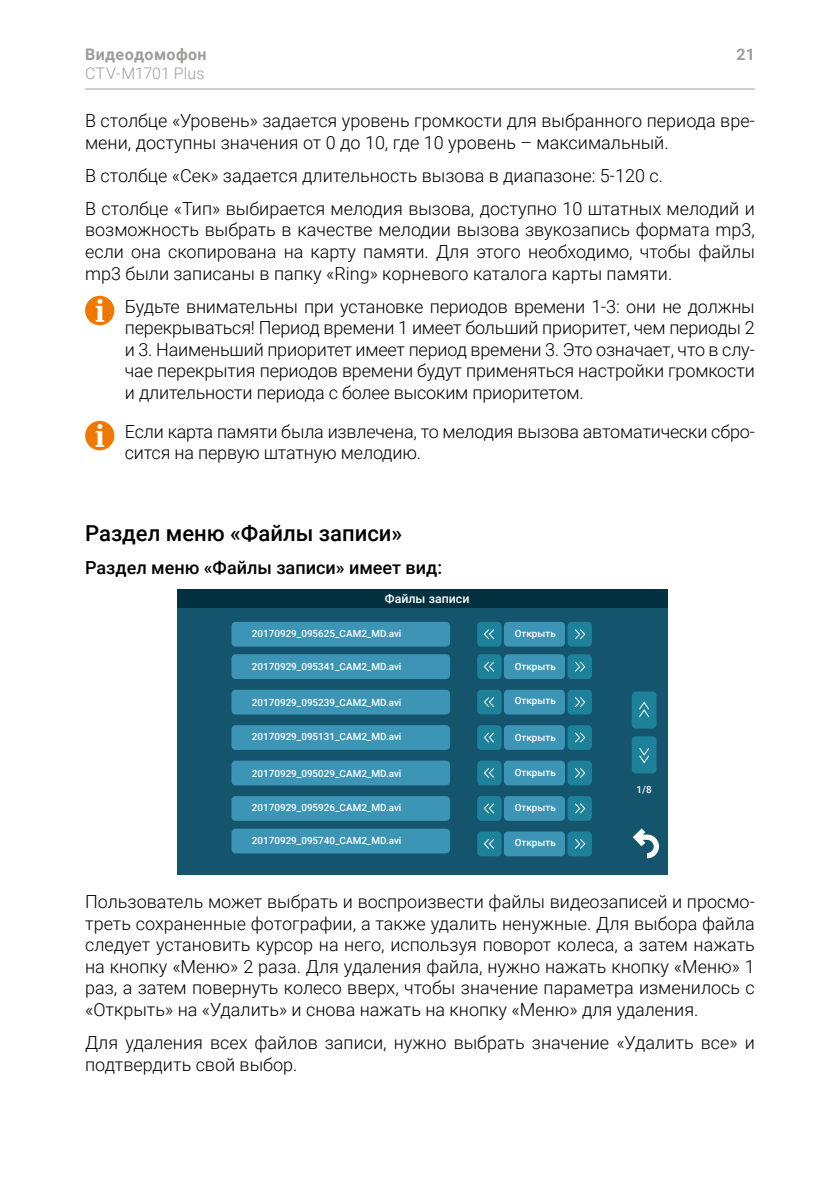
<style>
.page{position:relative;width:840px;height:1191px;background:#fff}
.page>*{position:absolute;margin:0;border:0;box-sizing:border-box;transform-origin:0 0}
.t1{font:500 22px "Roboto";color:#000}
.t2{font:300 18px/21.6px "Roboto";color:#000}
.t3{font:500 18px "Roboto";color:#000}
.t4{font:700 16px "Roboto";letter-spacing:.025em;color:#9d9d9c}
.t5{font:300 16px "Roboto";letter-spacing:.005em;color:#9d9d9c}
.t6{font:500 12.4px "Roboto";color:#fff}
.t7{font:500 9.8px "Roboto";color:#fff}
</style>
<div class="page">
<hr style="left:85px;top:89px;width:669px;height:1px;background:#9d9d9c">
<div style="left:85px;top:296px;width:29px;height:29px;background:#ef7900;border-radius:50%"></div>
<svg style="left:96px;top:299px;width:8px;height:23px"></svg>
<div style="left:85px;top:421px;width:29px;height:29px;background:#ef7900;border-radius:50%"></div>
<svg style="left:96px;top:424px;width:8px;height:23px"></svg>
<div style="left:177px;top:589px;width:490px;height:286px;background:#14556d"></div>
<div style="left:177px;top:589px;width:490px;height:18px;background:#043140"></div>
<svg style="left:633px;top:828px;width:25px;height:30px"></svg>
<div style="left:231px;top:654px;width:219px;height:25px;background:#3d95b5;border-radius:4px"></div>
<div style="left:231px;top:689px;width:219px;height:25px;background:#3d95b5;border-radius:4px"></div>
<div style="left:231px;top:725px;width:219px;height:25px;background:#3d95b5;border-radius:4px"></div>
<div style="left:231px;top:760px;width:219px;height:25px;background:#3d95b5;border-radius:4px"></div>
<div style="left:231px;top:796px;width:219px;height:25px;background:#3d95b5;border-radius:4px"></div>
<div style="left:231px;top:828px;width:219px;height:25px;background:#3d95b5;border-radius:4px"></div>
<div style="left:503px;top:654px;width:61px;height:25px;background:#3d95b5;border-radius:4px"></div>
<div style="left:503px;top:689px;width:61px;height:25px;background:#3d95b5;border-radius:4px"></div>
<div style="left:503px;top:725px;width:61px;height:25px;background:#3d95b5;border-radius:4px"></div>
<div style="left:503px;top:760px;width:61px;height:25px;background:#3d95b5;border-radius:4px"></div>
<div style="left:503px;top:796px;width:61px;height:25px;background:#3d95b5;border-radius:4px"></div>
<div style="left:477px;top:654px;width:24px;height:25px;background:#1d819a;border-radius:4px"></div>
<div style="left:477px;top:689px;width:24px;height:25px;background:#1d819a;border-radius:4px"></div>
<div style="left:477px;top:725px;width:24px;height:25px;background:#1d819a;border-radius:4px"></div>
<div style="left:477px;top:760px;width:24px;height:25px;background:#1d819a;border-radius:4px"></div>
<div style="left:477px;top:796px;width:24px;height:25px;background:#1d819a;border-radius:4px"></div>
<div style="left:231px;top:622px;width:219px;height:24px;background:#3d95b5;border-radius:4px"></div>
<svg style="left:483px;top:661px;width:11px;height:11px"></svg>
<svg style="left:483px;top:697px;width:11px;height:10px"></svg>
<svg style="left:483px;top:732px;width:11px;height:11px"></svg>
<svg style="left:483px;top:768px;width:11px;height:10px"></svg>
<svg style="left:483px;top:803px;width:11px;height:11px"></svg>
<div style="left:567px;top:796px;width:24px;height:25px;background:#1d819a;border-radius:4px"></div>
<div style="left:567px;top:760px;width:24px;height:25px;background:#1d819a;border-radius:4px"></div>
<div style="left:567px;top:725px;width:24px;height:25px;background:#1d819a;border-radius:4px"></div>
<div style="left:567px;top:689px;width:24px;height:25px;background:#1d819a;border-radius:4px"></div>
<div style="left:567px;top:654px;width:24px;height:25px;background:#1d819a;border-radius:4px"></div>
<svg style="left:575px;top:803px;width:10px;height:11px"></svg>
<div style="left:503px;top:831px;width:61px;height:25px;background:#3d95b5;border-radius:4px"></div>
<div style="left:477px;top:831px;width:24px;height:25px;background:#1d819a;border-radius:4px"></div>
<svg style="left:483px;top:839px;width:11px;height:10px"></svg>
<div style="left:567px;top:831px;width:24px;height:25px;background:#1d819a;border-radius:4px"></div>
<svg style="left:575px;top:839px;width:10px;height:10px"></svg>
<svg style="left:575px;top:768px;width:10px;height:10px"></svg>
<svg style="left:575px;top:732px;width:10px;height:11px"></svg>
<div style="left:631px;top:691px;width:25px;height:37px;background:#1d819a;border-radius:4px"></div>
<svg style="left:639px;top:701px;width:10px;height:16px"></svg>
<div style="left:631px;top:736px;width:25px;height:37px;background:#1d819a;border-radius:4px"></div>
<svg style="left:639px;top:748px;width:10px;height:16px"></svg>
<svg style="left:575px;top:697px;width:10px;height:10px"></svg>
<svg style="left:575px;top:661px;width:10px;height:11px"></svg>
<div style="left:503px;top:622px;width:61px;height:24px;background:#3d95b5;border-radius:4px"></div>
<div style="left:477px;top:622px;width:24px;height:24px;background:#1d819a;border-radius:4px"></div>
<svg style="left:483px;top:629px;width:11px;height:11px"></svg>
<div style="left:567px;top:622px;width:24px;height:24px;background:#1d819a;border-radius:4px"></div>
<svg style="left:575px;top:629px;width:10px;height:11px"></svg>
<p class="t4" style="left:85px;top:43px;width:123px">Видеодомофон</p>
<p class="t5" style="left:85px;top:62px;width:121px">CTV-M1701 Plus</p>
<p class="t4" style="left:736px;top:43px;width:20px">21</p>
<p class="t2" style="left:85px;top:109px;width:670px">В столбце «Уровень» задается уровень громкости для выбранного периода вре&shy;мени, доступны значения от 0 до 10, где 10 уровень – максимальный.</p>
<p class="t2" style="left:85px;top:158px;width:670px;line-height:33px">В столбце «Сек» задается длительность вызова в диапазоне: 5-120 с.<br>В столбце «Тип» выбирается мелодия вызова, доступно 10 штатных мелодий и</p>
<p class="t2" style="left:85px;top:218px;width:670px;text-align:justify">возможность выбрать в качестве мелодии вызова звукозапись формата mp3, если она скопирована на карту памяти. Для этого необходимо, чтобы файлы mp3 были записаны в папку «Ring» корневого каталога карты памяти.</p>
<p class="t2" style="left:125px;top:295px;width:631px;text-align:justify">Будьте внимательны при установке периодов времени 1-3: они не должны перекрываться! Период времени 1 имеет больший приоритет, чем периоды 2 и 3. Наименьший приоритет имеет период времени 3. Это означает, что в слу&shy;чае перекрытия периодов времени будут применяться настройки громкости и длительности периода с более высоким приоритетом.</p>
<p class="t2" style="left:125px;top:420px;width:631px">Если карта памяти была извлечена, то мелодия вызова автоматически сбро&shy;сится на первую штатную мелодию.</p>
<p class="t1" style="left:85px;top:518px;width:318px">Раздел меню «Файлы записи»</p>
<p class="t3" style="left:85px;top:555px;width:358px">Раздел меню «Файлы записи» имеет вид:</p>
<p class="t6" style="left:384px;top:590px;width:86px">Файлы записи</p>
<p class="t7" style="left:252px;top:627px;width:151px">20170929_095625_CAM2_MD.avi</p>
<p class="t7" style="left:252px;top:659px;width:151px">20170929_095341_CAM2_MD.avi</p>
<p class="t7" style="left:252px;top:695px;width:151px">20170929_095239_CAM2_MD.avi</p>
<p class="t7" style="left:252px;top:730px;width:151px">20170929_095131_CAM2_MD.avi</p>
<p class="t7" style="left:252px;top:766px;width:151px">20170929_095029_CAM2_MD.avi</p>
<p class="t7" style="left:252px;top:800px;width:151px">20170929_095926_CAM2_MD.avi</p>
<p class="t7" style="left:252px;top:834px;width:151px">20170929_095740_CAM2_MD.avi</p>
<p class="t7" style="left:514px;top:627px;width:43px">Открыть</p>
<p class="t7" style="left:514px;top:659px;width:43px">Открыть</p>
<p class="t7" style="left:514px;top:694px;width:43px">Открыть</p>
<p class="t7" style="left:514px;top:730px;width:43px">Открыть</p>
<p class="t7" style="left:514px;top:766px;width:43px">Открыть</p>
<p class="t7" style="left:514px;top:800px;width:43px">Открыть</p>
<p class="t7" style="left:514px;top:836px;width:43px">Открыть</p>
<p class="t7" style="left:636px;top:782px;width:17px">1/8</p>
<p class="t2" style="left:85px;top:890px;width:671px;text-align:justify">Пользователь может выбрать и воспроизвести файлы видеозаписей и просмо&shy;треть сохраненные фотографии, а также удалить ненужные. Для выбора файла следует установить курсор на него, используя поворот колеса, а затем нажать на кнопку «Меню» 2 раза. Для удаления файла, нужно нажать кнопку «Меню» 1 раз, а затем повернуть колесо вверх, чтобы значение параметра изменилось с «Открыть» на «Удалить» и снова нажать на кнопку «Меню» для удаления.</p>
<p class="t2" style="left:85px;top:1031px;width:670px">Для удаления всех файлов записи, нужно выбрать значение «Удалить все» и подтвердить свой выбор.</p>
</div>
